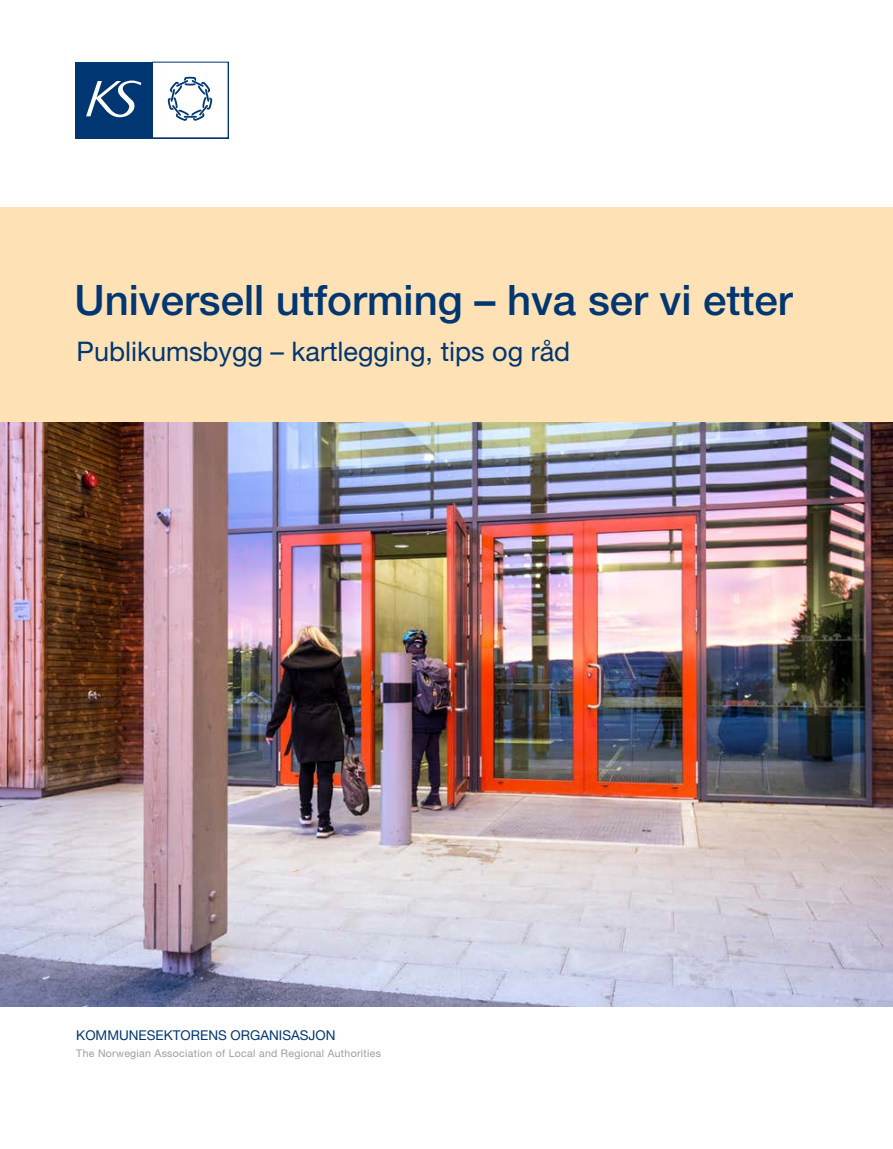
<style>
.page{position:relative;width:893px;height:1149px;background:#fff}
.page>*{position:absolute;margin:0;border:0;box-sizing:border-box;transform-origin:0 0}
.t1{font:500 42px "Helvetica Neue LT Pro";color:#003671}
.t2{font:27px "Helvetica Neue LT Pro";color:#003671}
.t3{font:13.5px "Helvetica Neue LT Pro";color:#003671}
.t4{font:10.5px "Helvetica Neue LT Pro";letter-spacing:.03em;color:#9d9d9c}
</style>
<div class="page">
<div style="left:0;top:207px;width:893px;height:215px;background:#fee1b5"></div>
<div style="left:76px;top:62px;width:76px;height:76px;background:#003671"></div>
<svg style="left:86px;top:80px;width:55px;height:37px"></svg>
<svg style="left:168px;top:77px;width:44px;height:44px"></svg>
<img style="left:0;top:423px;width:893px;height:583px">
<h1 class="t1" style="left:74px;top:274px;width:720px">Universell utforming – hva ser vi etter</h1>
<h2 class="t2" style="left:77px;top:334px;width:495px">Publikumsbygg – kartlegging, tips og råd</h2>
<p class="t3" style="left:76px;top:1026px;width:261px">KOMMUNESEKTORENS ORGANISASJON</p>
<p class="t4" style="left:76px;top:1046px;width:306px">The Norwegian Association of Local and Regional Authorities</p>
</div>
